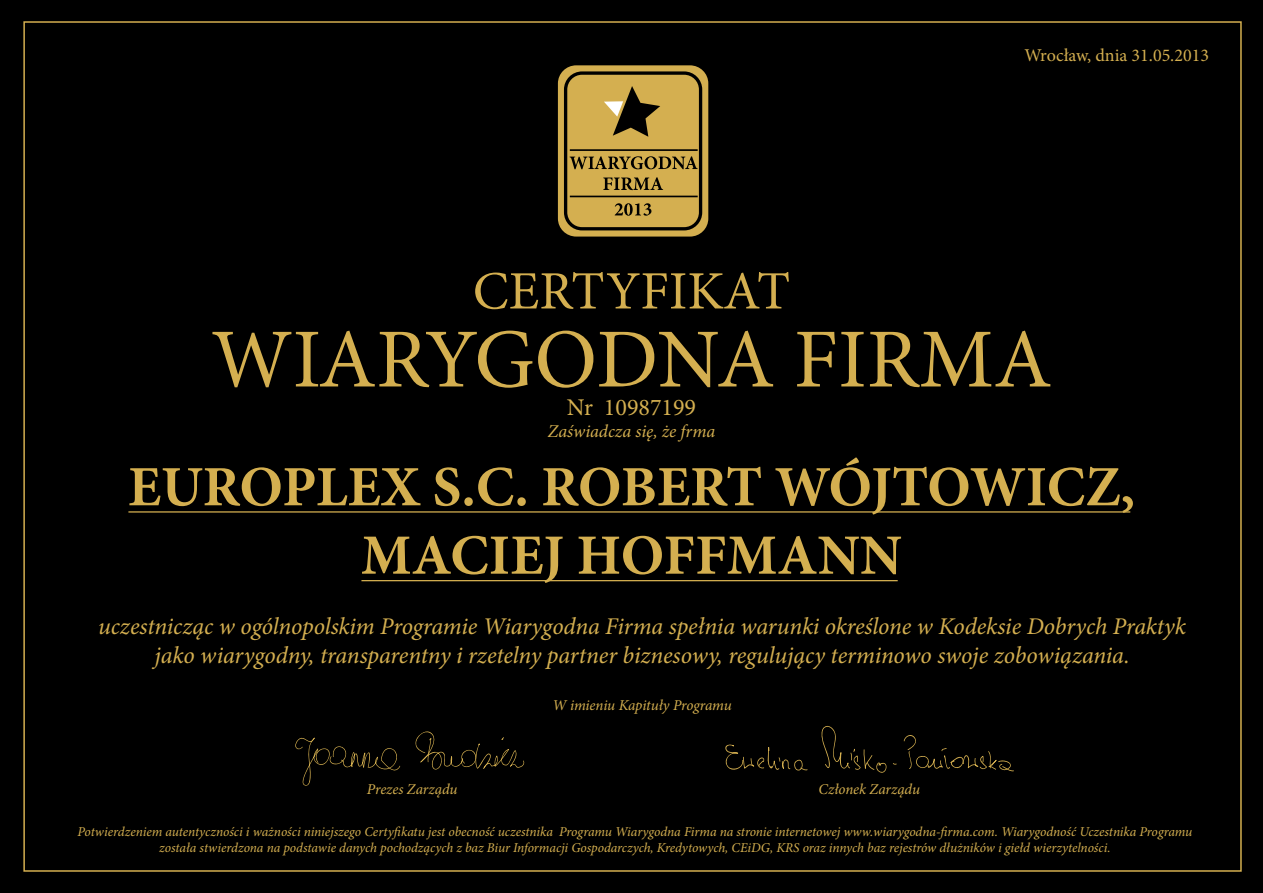
<style>
.page{position:relative;width:1263px;height:893px;background:#000}
.page>*{position:absolute;margin:0;border:0;box-sizing:border-box;transform-origin:0 0}
.t1{font:84px "Minion Pro";color:#d4af50}
.t2{font:700 57px/68.4px "Minion Pro";color:#d4af50;text-align:center}
.t3{font:54px "Minion Pro";color:#d4af50}
.t4{font:italic 24px/28.8px "Minion Pro";letter-spacing:-.005em;color:#d4af50;text-align:center}
.t5{font:24px "Minion Pro";color:#d4af50}
.t6{font:18px "Minion Pro";color:#d4af50}
.t7{font:italic 18px "Minion Pro";color:#d4af50}
.t8{font:italic 15px "Minion Pro";letter-spacing:-.005em;color:#d4af50}
.t9{font:italic 13.5px/16.2px "Minion Pro";letter-spacing:-.005em;color:#d4af50;text-align:center}
</style>
<div class="page">
<hr style="left:128px;top:511px;width:1002px;height:2px;background:#d4af50">
<hr style="left:361px;top:580px;width:537px;height:1px;background:#d4af50">
<div style="left:558px;top:65px;width:150px;height:172px;background:#d4af50;border-radius:18px"></div>
<div style="left:564px;top:71px;width:138px;height:159px;border:3px solid #000;border-radius:16px"></div>
<svg style="left:570px;top:156px;width:128px;height:13px"></svg>
<svg style="left:603px;top:177px;width:60px;height:13px"></svg>
<svg style="left:615px;top:203px;width:36px;height:13px"></svg>
<svg style="left:604px;top:86px;width:56px;height:51px"></svg>
<hr style="left:570px;top:149px;width:128px;height:2px;background:#000">
<hr style="left:570px;top:196px;width:128px;height:1px;background:#000">
<svg style="left:295px;top:737px;width:105px;height:49px"></svg>
<svg style="left:415px;top:731px;width:110px;height:39px"></svg>
<svg style="left:725px;top:744px;width:83px;height:27px"></svg>
<svg style="left:821px;top:725px;width:76px;height:48px"></svg>
<svg style="left:904px;top:735px;width:110px;height:37px"></svg>
<h3 class="t6" style="left:1024px;top:43px;width:186px">Wrocław, dnia 31.05.2013</h3>
<h3 class="t3" style="left:473px;top:255px;width:319px">CERTYFIKAT</h3>
<h1 class="t1" style="left:211px;top:303px;width:842px">WIARYGODNA FIRMA</h1>
<h3 class="t5" style="left:567px;top:392px;width:131px">Nr 10987199</h3>
<h3 class="t7" style="left:548px;top:419px;width:169px">Zaświadcza się, że frma</h3>
<h2 class="t2" style="left:128px;top:452px;width:1008px">EUROPLEX S.C. ROBERT WÓJTOWICZ,<br>MACIEJ HOFFMANN</h2>
<h3 class="t4" style="left:98px;top:612px;width:1089px">uczestnicząc w ogólnopolskim Programie Wiarygodna Firma spełnia warunki określone w Kodeksie Dobrych Praktyk jako wiarygodny, transparentny i rzetelny partner biznesowy, regulujący terminowo swoje zobowiązania.</h3>
<p class="t8" style="left:552px;top:695px;width:181px">W imieniu Kapituły Programu</p>
<p class="t8" style="left:367px;top:778px;width:92px">Prezes Zarządu</p>
<p class="t8" style="left:818px;top:778px;width:103px">Członek Zarządu</p>
<p class="t9" style="left:77px;top:823px;width:1116px">Potwierdzeniem autentyczności i ważności niniejszego Certyfikatu jest obecność uczestnika Programu Wiarygodna Firma na stronie internetowej www.wiarygodna-firma.com. Wiarygodność Uczestnika Programu została stwierdzona na podstawie danych pochodzących z baz Biur Informacji Gospodarczych, Kredytowych, CEiDG, KRS oraz innych baz rejestrów dłużników i giełd wierzytelności.</p>
</div>
